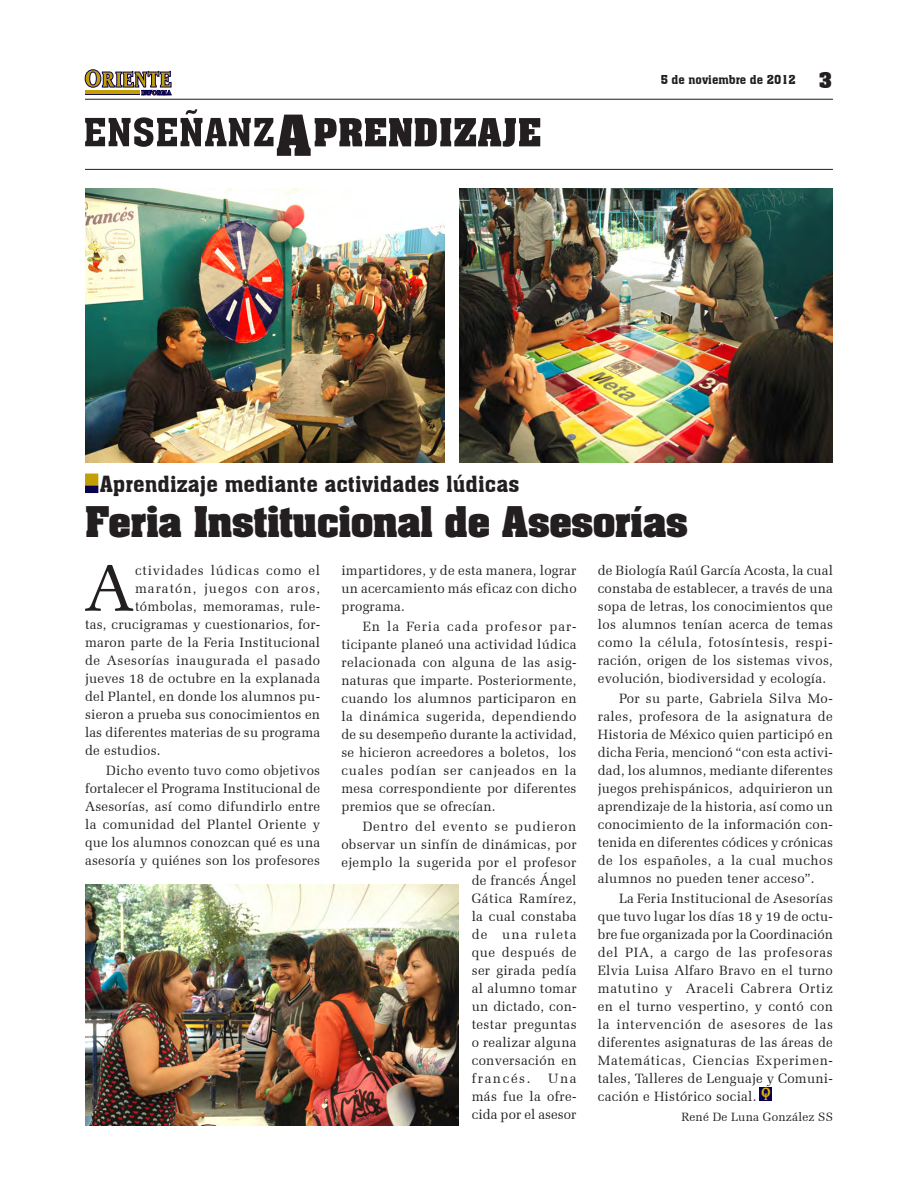
<style>
.page{position:relative;width:918px;height:1188px;background:#fff}
.page>*{position:absolute;margin:0;border:0;box-sizing:border-box;transform-origin:0 0}
.CUERPO_DE_TEXTOO_OK{font:65.85px "Zapf Elliptical 711 BT";color:#231f20}
.titulo{font:700 36px "Aachen";color:#231f20}
.balazo{font:21.75px "Aachen BT";color:#231f20}
.t1{font:700 21px "Aachen BT";color:#231f20}
.t2{font:700 15px "Oranda BT";color:#deb308}
.CUERPO_DE_TEXTOO_OK-2{font:13.5px/18px "Zapf Elliptical 711 BT";letter-spacing:.02em;color:#231f20;text-align:justify}
.CUERPO_DE_TEXTOO_OK-3{font:13.5px "Zapf Elliptical 711 BT";letter-spacing:.045em;color:#231f20}
.CUERPO_DE_TEXTOO_OK-4{font:13.5px "Zapf Elliptical 711 BT";letter-spacing:.06em;color:#231f20}
.CUERPO_DE_TEXTOO_OK-5{font:13.5px "Zapf Elliptical 711 BT";letter-spacing:.055em;color:#231f20}
.CUERPO_DE_TEXTOO_OK-6{font:13.5px "Zapf Elliptical 711 BT";letter-spacing:.075em;color:#231f20}
.CUERPO_DE_TEXTOO_OK-7{font:13.5px "Zapf Elliptical 711 BT";letter-spacing:.085em;color:#231f20}
.CUERPO_DE_TEXTOO_OK-8{font:13.5px "Zapf Elliptical 711 BT";letter-spacing:.12em;color:#231f20}
.CUERPO_DE_TEXTOO_OK-9{font:12px "Zapf Elliptical 711 BT";letter-spacing:.02em;color:#231f20}
.t3{font:12px "Aachen BT";color:#231f20}
.t4{font:700 10.5px "Oranda BT";color:#deb308}
</style>
<div class="page">
<img style="left:85px;top:189px;width:359px;height:274px">
<img style="left:459px;top:189px;width:374px;height:274px">
<img style="left:85px;top:884px;width:374px;height:242px">
<div style="left:85px;top:474px;width:13px;height:12px;background:#c39f06;border:2px solid #c39f06"></div>
<div style="left:85px;top:486px;width:13px;height:7px;background:#0a024e"></div>
<div style="left:760px;top:1087px;width:12px;height:14px;background:#0a024e"></div>
<svg style="left:85px;top:109px;width:455px;height:47px"></svg>
<hr style="left:85px;top:169px;width:748px;height:1px;background:#231f20">
<hr style="left:85px;top:99px;width:748px;height:1px;background:#231f20">
<svg style="left:85px;top:70px;width:16px;height:17px"></svg>
<div style="left:85px;top:69px;width:16px;height:18px;border:1px solid #0a024e;border-radius:50%"></div>
<div style="left:90px;top:72px;width:6px;height:13px;background:#fff;border-radius:50%"></div>
<div style="left:89px;top:72px;width:8px;height:13px;border:1px solid #0a024e;border-radius:50%"></div>
<svg style="left:102px;top:71px;width:70px;height:24px"></svg>
<div style="left:85px;top:90px;width:55px;height:5px;background:#c39f06"></div>
<p class="t3" style="left:661px;top:72px;width:137px">5 de noviembre de 2012</p>
<p class="t1" style="left:819px;top:67px;width:16px">3</p>
<p class="balazo" style="left:100px;top:471px;width:421px">Aprendizaje mediante actividades lúdicas</p>
<p class="titulo" style="left:85px;top:494px;width:604px">Feria Institucional de Asesorías</p>
<p class="CUERPO_DE_TEXTOO_OK-2" style="left:598px;top:561px;width:237px">de Biología Raúl García Acosta, la cual constaba de establecer, a través de una sopa de letras, los conocimientos que los alumnos tenían acerca de temas como la célula, fotosíntesis, respi&shy;ración, origen de los sistemas vivos, evolución, biodiversidad y ecología.</p>
<p class="CUERPO_DE_TEXTOO_OK-2" style="left:598px;top:689px;width:237px;text-indent:21px">Por su parte, Gabriela Silva Mo&shy;rales, profesora de la asignatura de Historia de México quien participó en dicha Feria, mencionó “con esta activi&shy;dad, los alumnos, mediante diferentes juegos prehispánicos, adquirieron un aprendizaje de la historia, así como un conocimiento de la información con&shy;tenida en diferentes códices y crónicas de los españoles, a la cual muchos alumnos no pueden tener acceso”.</p>
<p class="CUERPO_DE_TEXTOO_OK-2" style="left:598px;top:889px;width:237px;text-indent:21px">La Feria Institucional de Asesorías que tuvo lugar los días 18 y 19 de octu&shy;bre fue organizada por la Coordinación del PIA, a cargo de las profesoras Elvia Luisa Alfaro Bravo en el turno matutino y Araceli Cabrera Ortiz en el turno vespertino, y contó con la intervención de asesores de las diferentes asignaturas de las áreas de Matemáticas, Ciencias Experimen&shy;tales, Talleres de Lenguaje y Comuni&shy;cación e Histórico social.</p>
<p class="CUERPO_DE_TEXTOO_OK-9" style="left:682px;top:1110px;width:153px">René De Luna González SS</p>
<p class="CUERPO_DE_TEXTOO_OK-2" style="left:341px;top:561px;width:237px">impartidores, y de esta manera, lograr un acercamiento más eficaz con dicho programa.</p>
<p class="CUERPO_DE_TEXTOO_OK-2" style="left:341px;top:617px;width:237px;text-indent:21px">En la Feria cada profesor par&shy;ticipante planeó una actividad lúdica relacionada con alguna de las asig&shy;naturas que imparte. Posteriormente, cuando los alumnos participaron en la dinámica sugerida, dependiendo de su desempeño durante la actividad, se hicieron acreedores a boletos, los cuales podían ser canjeados en la mesa correspondiente por diferentes premios que se ofrecían.</p>
<p class="CUERPO_DE_TEXTOO_OK-4" style="left:363px;top:818px;width:215px">Dentro del evento se pudieron</p>
<p class="CUERPO_DE_TEXTOO_OK-2" style="left:341px;top:835px;width:237px">observar un sinfín de dinámicas, por</p>
<p class="CUERPO_DE_TEXTOO_OK-2" style="left:341px;top:853px;width:237px">ejemplo la sugerida por el profesor</p>
<p class="CUERPO_DE_TEXTOO_OK-2" style="left:472px;top:871px;width:106px">de francés Ángel</p>
<p class="CUERPO_DE_TEXTOO_OK-2" style="left:472px;top:889px;width:106px">Gática Ramírez,</p>
<p class="CUERPO_DE_TEXTOO_OK-2" style="left:472px;top:907px;width:106px">la cual constaba</p>
<p class="CUERPO_DE_TEXTOO_OK-7" style="left:472px;top:926px;width:106px">de una ruleta</p>
<p class="CUERPO_DE_TEXTOO_OK-3" style="left:472px;top:944px;width:106px">que después de</p>
<p class="CUERPO_DE_TEXTOO_OK-2" style="left:472px;top:961px;width:106px">ser girada pedía</p>
<p class="CUERPO_DE_TEXTOO_OK-2" style="left:472px;top:979px;width:106px">al alumno tomar</p>
<p class="CUERPO_DE_TEXTOO_OK-2" style="left:472px;top:997px;width:106px">un dictado, con-</p>
<p class="CUERPO_DE_TEXTOO_OK-2" style="left:472px;top:1015px;width:106px">testar preguntas</p>
<p class="CUERPO_DE_TEXTOO_OK-2" style="left:472px;top:1033px;width:106px">o realizar alguna</p>
<p class="CUERPO_DE_TEXTOO_OK-2" style="left:472px;top:1051px;width:106px">conversación en</p>
<p class="CUERPO_DE_TEXTOO_OK-8" style="left:472px;top:1070px;width:60px">francés.</p>
<p class="CUERPO_DE_TEXTOO_OK" style="left:85px;top:549px;width:51px">A</p>
<p class="CUERPO_DE_TEXTOO_OK-5" style="left:135px;top:562px;width:187px">ctividades lúdicas como el</p>
<p class="CUERPO_DE_TEXTOO_OK-6" style="left:135px;top:580px;width:187px">maratón, juegos con aros,</p>
<p class="CUERPO_DE_TEXTOO_OK-2" style="left:135px;top:597px;width:187px">tómbolas, memoramas, rule-</p>
<p class="CUERPO_DE_TEXTOO_OK-2" style="left:85px;top:615px;width:237px">tas, crucigramas y cuestionarios, for-</p>
<p class="CUERPO_DE_TEXTOO_OK-2" style="left:85px;top:633px;width:237px">maron parte de la Feria Institucional</p>
<p class="CUERPO_DE_TEXTOO_OK-3" style="left:85px;top:652px;width:237px">de Asesorías inaugurada el pasado</p>
<p class="CUERPO_DE_TEXTOO_OK-2" style="left:85px;top:669px;width:237px">jueves 18 de octubre en la explanada</p>
<p class="CUERPO_DE_TEXTOO_OK-2" style="left:85px;top:687px;width:237px">del Plantel, en donde los alumnos pu-</p>
<p class="CUERPO_DE_TEXTOO_OK-2" style="left:85px;top:705px;width:237px">sieron a prueba sus conocimientos en</p>
<p class="CUERPO_DE_TEXTOO_OK-2" style="left:85px;top:723px;width:237px">las diferentes materias de su programa</p>
<p class="CUERPO_DE_TEXTOO_OK-2" style="left:85px;top:741px;width:77px">de estudios.</p>
<p class="CUERPO_DE_TEXTOO_OK-2" style="left:85px;top:761px;width:237px;text-indent:21px">Dicho evento tuvo como objetivos fortalecer el Programa Institucional de Asesorías, así como difundirlo entre la comunidad del Plantel Oriente y que los alumnos conozcan qué es una asesoría y quiénes son los profesores</p>
<p class="CUERPO_DE_TEXTOO_OK-2" style="left:472px;top:1069px;width:106px;text-indent:76px">Una más fue la ofre&shy;cida por el asesor</p>
<p class="t2" style="left:761px;top:1084px;width:11px">O</p>
<p class="t4" style="left:765px;top:1091px;width:4px">I</p>
</div>
